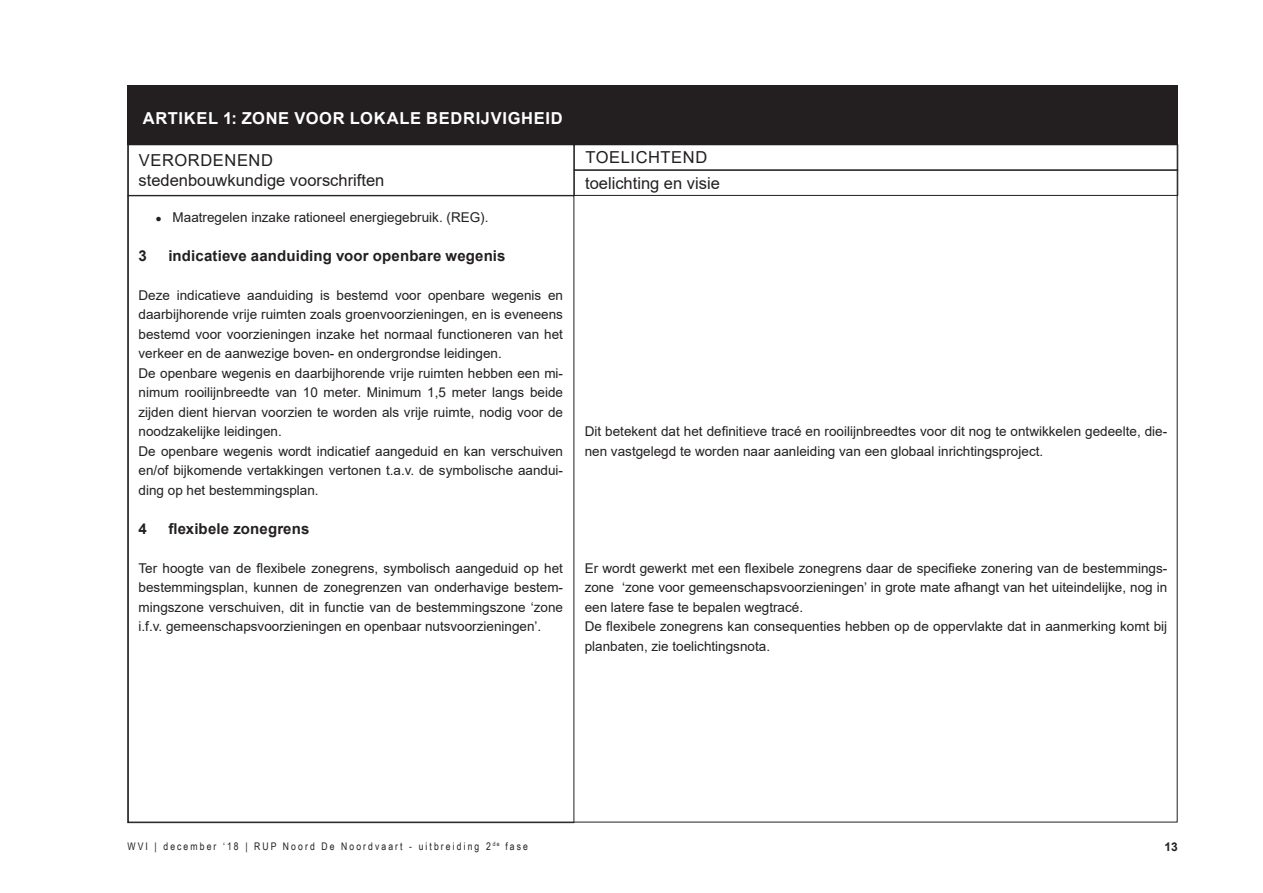
<style>
.page{position:relative;width:1263px;height:893px;background:#fff}
.page>*{position:absolute;margin:0;border:0;box-sizing:border-box;transform-origin:0 0}
.t1{font:16.5px/19.5px "Arial";color:#231f20}
.Lijstnummering_2_tit{font:700 16.5px "Arial";letter-spacing:.04em;color:#fff}
.voorschrift_titel_1{font:700 15px "Arial";letter-spacing:.01em;color:#231f20}
.Standaard{font:13.5px/19.5px "Arial";color:#231f20;text-align:justify}
.opsomming_niveau_2{font:13.5px "Arial";color:#231f20}
.t2{font:700 12px "Arial";color:#231f20}
.t3{font:10.5px "Arial Narrow";letter-spacing:.2em;color:#231f20}
.s1{font-weight:700;font-size:10.5px}
</style>
<div class="page">
<div style="left:128px;top:145px;width:446px;height:51px;border:1px solid #231f20"></div>
<div style="left:574px;top:170px;width:604px;height:26px;border:1px solid #231f20"></div>
<div style="left:128px;top:85px;width:1050px;height:60px;background:#231f20"></div>
<p class="Lijstnummering_2_tit" style="left:143px;top:107px;width:422px">ARTIKEL 1: ZONE VOOR LOKALE BEDRIJVIGHEID</p>
<p class="t1" style="left:139px;top:151px;width:247px">VERORDENEND stedenbouwkundige voorschriften</p>
<p class="t1" style="left:585px;top:145px;width:136px;line-height:25.5px">TOELICHTEND toelichting en visie</p>
<p class="opsomming_niveau_2" style="left:156px;top:207px;width:334px"><span class="s1">●</span> Maatregelen inzake rationeel energiegebruik. (REG).</p>
<p class="voorschrift_titel_1" style="left:139px;top:245px;width:10px">3</p>
<p class="voorschrift_titel_1" style="left:168px;top:245px;width:339px">indicatieve aanduiding voor openbare wegenis</p>
<p class="Standaard" style="left:139px;top:285px;width:426px">Deze indicatieve aanduiding is bestemd voor openbare wegenis en daarbijhorende vrije ruimten zoals groenvoorzieningen, en is eveneens bestemd voor voorzieningen inzake het normaal functioneren van het verkeer en de aanwezige boven- en ondergrondse leidingen.</p>
<p class="Standaard" style="left:139px;top:363px;width:426px">De openbare wegenis en daarbijhorende vrije ruimten hebben een mi&shy;nimum rooilijnbreedte van 10 meter. Minimum 1,5 meter langs beide zijden dient hiervan voorzien te worden als vrije ruimte, nodig voor de noodzakelijke leidingen.</p>
<p class="Standaard" style="left:139px;top:441px;width:426px">De openbare wegenis wordt indicatief aangeduid en kan verschuiven en/of bijkomende vertakkingen vertonen t.a.v. de symbolische aandui&shy;ding op het bestemmingsplan.</p>
<p class="voorschrift_titel_1" style="left:139px;top:518px;width:10px">4</p>
<p class="voorschrift_titel_1" style="left:168px;top:518px;width:143px">flexibele zonegrens</p>
<p class="Standaard" style="left:139px;top:558px;width:426px">Ter hoogte van de flexibele zonegrens, symbolisch aangeduid op het bestemmingsplan, kunnen de zonegrenzen van onderhavige bestem&shy;mingszone verschuiven, dit in functie van de bestemmingszone ‘zone i.f.v. gemeenschapsvoorzieningen en openbaar nutsvoorzieningen’.</p>
<p class="Standaard" style="left:585px;top:421px;width:584px">Dit betekent dat het definitieve tracé en rooilijnbreedtes voor dit nog te ontwikkelen gedeelte, die&shy;nen vastgelegd te worden naar aanleiding van een globaal inrichtingsproject.</p>
<p class="Standaard" style="left:585px;top:558px;width:584px;text-align:left">Er wordt gewerkt met een flexibele zonegrens daar de specifieke zonering van de bestemmings&shy;zone ‘zone voor gemeenschapsvoorzieningen’ in grote mate afhangt van het uiteindelijke, nog in een latere fase te bepalen wegtracé.<br>De flexibele zonegrens kan consequenties hebben op de oppervlakte dat in aanmerking komt bij planbaten, zie toelichtingsnota.</p>
<p class="t3" style="left:128px;top:838px;width:402px">WVI | december ‘18 | RUP Noord De Noordvaart - uitbreiding 2 <sup>de</sup> fase</p>
<p class="t2" style="left:1164px;top:838px;width:15px">13</p>
</div>
